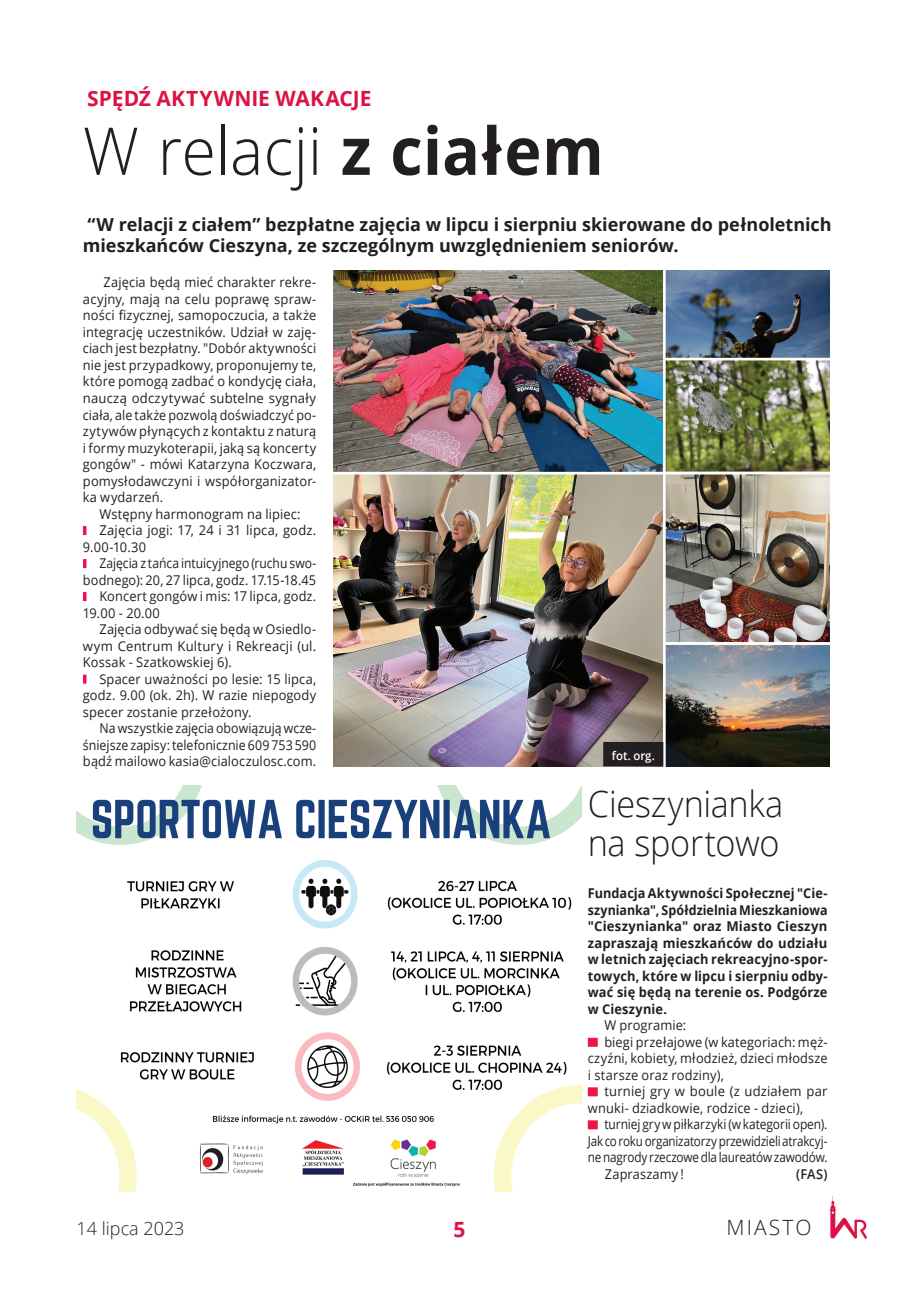
<style>
.page{position:relative;width:919px;height:1289px;background:#fff}
.page>*{position:absolute;margin:0;border:0;box-sizing:border-box;transform-origin:0 0}
.t1{font:300 66px "Open Sans";color:#231f20;scale:.95 1}
.t2{font:300 36px/39px "Open Sans";letter-spacing:-.005em;color:#231f20;scale:.95 1}
.t3{font:700 21px "Open Sans";letter-spacing:.045em;color:#dc1244}
.t4{font:300 21px "Open Sans";letter-spacing:.1em;color:#231f20}
.t5{font:700 18px/21.6px "Open Sans";letter-spacing:-.005em;color:#231f20}
.t6{font:300 18px "Open Sans";color:#231f20}
.t7{font:13.5px/16.5px "Open Sans";letter-spacing:.01em;color:#231f20;text-align:justify;scale:.95 1}
.t8{font:700 13.5px/16.5px "Open Sans";letter-spacing:.01em;color:#231f20;text-align:justify;scale:.94 1}
.t9{font:13.5px "Open Sans";letter-spacing:.01em;color:#231f20;scale:.94 1}
.t10{font:13.5px "Open Sans";letter-spacing:.01em;color:#231f20;scale:.92 1}
.t11{font:13.5px "Open Sans";letter-spacing:.01em;color:#231f20}
.t12{font:13.5px "Open Sans";letter-spacing:-.02em;color:#231f20;scale:.86 1}
.t13{font:13.5px "Open Sans";letter-spacing:.01em;color:#231f20;scale:.89 1}
.t14{font:13.5px "Open Sans";letter-spacing:-.015em;color:#231f20;scale:.87 1}
.t15{font:13.5px "Open Sans";letter-spacing:.01em;color:#231f20;scale:.9 1}
.t16{font:13.5px "Open Sans";letter-spacing:.01em;color:#231f20;scale:.96 1}
.t17{font:600 13.5px "Open Sans";color:#231f20;scale:.95 1}
.t18{font:600 12px "Open Sans";color:#fff;scale:.95 1}
.s1{font-weight:700}
</style>
<div class="page">
<svg style="left:829px;top:1196px;width:38px;height:42px"></svg>
<svg style="left:83px;top:526px;width:3px;height:9px"></svg>
<svg style="left:83px;top:559px;width:3px;height:9px"></svg>
<svg style="left:83px;top:592px;width:3px;height:9px"></svg>
<svg style="left:83px;top:674px;width:3px;height:9px"></svg>
<img style="left:333px;top:271px;width:496px;height:495px">
<div style="left:587px;top:1037px;width:10px;height:9px;background:#ed164b"></div>
<div style="left:587px;top:1087px;width:10px;height:9px;background:#ed164b"></div>
<div style="left:587px;top:1120px;width:10px;height:9px;background:#ed164b"></div>
<img style="left:77px;top:785px;width:504px;height:406px">
<div style="left:603px;top:742px;width:60px;height:24px;background:#231f20"></div>
<h3 class="t3" style="left:87px;top:84px;width:286px">sp ędź aktywni e wakacje</h3>
<h1 class="t1" style="left:83px;top:106px;width:549px">W relacji <span class="s1">z ciałem</span></h1>
<h3 class="t5" style="left:83px;top:213px;width:750px">“W relacji z ciałem” bezpłatne zajęcia w lipcu i sierpniu skierowane do pełnoletnich mieszkańców Cieszyna, ze szczególnym uwzględnieniem seniorów.</h3>
<p class="t7" style="left:83px;top:274px;width:247px;text-indent:21px">Zajęcia będą mieć charakter rekre&shy;acyjny, mają na celu poprawę spraw&shy;ności fizycznej, samopoczucia, a także integrację uczestników. Udział w zaję&shy;ciach jest bezpłatny. "Dobór aktywności nie jest przypadkowy, proponujemy te, które pomogą zadbać o kondycję ciała, nauczą odczytywać subtelne sygnały ciała, ale także pozwolą doświadczyć po&shy;zytywów płynących z kontaktu z naturą i formy muzykoterapii, jaką są koncerty gongów" - mówi Katarzyna Koczwara, pomysłodawczyni i współorganizator&shy;ka wydarzeń.</p>
<p class="t7" style="left:99px;top:505px;width:213px">Wstępny harmonogram na lipiec:</p>
<p class="t16" style="left:99px;top:521px;width:227px">Zajęcia jogi: 17, 24 i 31 lipca, godz.</p>
<p class="t7" style="left:83px;top:538px;width:68px">9.00-10.30</p>
<p class="t15" style="left:99px;top:554px;width:242px">Zajęcia z tańca intuicyjnego (ruchu swo-</p>
<p class="t9" style="left:83px;top:570px;width:250px">bodnego): 20, 27 lipca, godz. 17.15-18.45</p>
<p class="t7" style="left:99px;top:587px;width:230px">Koncert gongów i mis: 17 lipca, godz.</p>
<p class="t7" style="left:83px;top:604px;width:82px">19.00 - 20.00</p>
<p class="t7" style="left:99px;top:620px;width:230px">Zajęcia odbywać się będą w Osiedlo-</p>
<p class="t11" style="left:83px;top:636px;width:235px">wym Centrum Kultury i Rekreacji (ul.</p>
<p class="t7" style="left:83px;top:653px;width:158px">Kossak - Szatkowskiej 6).</p>
<p class="t7" style="left:99px;top:670px;width:230px">Spacer uważności po lesie: 15 lipca,</p>
<p class="t7" style="left:83px;top:686px;width:247px">godz. 9.00 (ok. 2h). W razie niepogody</p>
<p class="t7" style="left:83px;top:703px;width:179px">specer zostanie przełożony.</p>
<p class="t10" style="left:99px;top:719px;width:237px">N a wszystkie zajęcia obowiązują wcze-</p>
<p class="t10" style="left:83px;top:735px;width:255px">śniejsze zapisy: telefonicznie 609 753 590</p>
<p class="t7" style="left:83px;top:752px;width:247px">bądź mailowo kasia@cialoczulosc.com.</p>
<h2 class="t2" style="left:587px;top:783px;width:207px">Cieszynianka na sportowo</h2>
<p class="t8" style="left:587px;top:884px;width:256px">Fundacja Aktywności Społecznej "Cie&shy;szynianka", Spółdzielnia Mieszkaniowa "Cieszynianka" oraz Miasto Cieszyn zapraszają mieszkańców do udziału w letnich zajęciach rekreacyjno-spor&shy;towych, które w lipcu i sierpniu odby&shy;wać się będą na terenie os. Podgórze w Cieszynie.</p>
<p class="t7" style="left:604px;top:1016px;width:88px">W programie:</p>
<p class="t7" style="left:604px;top:1033px;width:236px">biegi przełajowe (w kategoriach: męż-</p>
<p class="t9" style="left:587px;top:1049px;width:256px">czyźni, kobiety, młodzież, dzieci młodsze</p>
<p class="t7" style="left:587px;top:1066px;width:145px">i starsze oraz rodziny),</p>
<p class="t11" style="left:604px;top:1082px;width:225px">turniej gry w boule (z udziałem par</p>
<p class="t7" style="left:587px;top:1099px;width:228px">wnuki- dziadkowie, rodzice - dzieci),</p>
<p class="t13" style="left:604px;top:1115px;width:252px">turniej gry w piłkarzyki (w kategorii open).</p>
<p class="t12" style="left:587px;top:1131px;width:280px">Jak co roku organizatorzy przewidzieli atrakcyj-</p>
<p class="t14" style="left:587px;top:1148px;width:277px">ne nagrody rzeczowe dla laureatów zawodów.</p>
<p class="t7" style="left:605px;top:1165px;width:85px">Zapraszamy !</p>
<p class="t17" style="left:796px;top:1164px;width:34px">(FAS)</p>
<p class="t18" style="left:612px;top:748px;width:47px">fot. org.</p>
<h3 class="t6" style="left:77px;top:1215px;width:109px">14 lipca 2023</h3>
<h3 class="t3" style="left:453px;top:1214px;width:13px">5</h3>
<h3 class="t4" style="left:726px;top:1212px;width:87px">miasto</h3>
</div>
